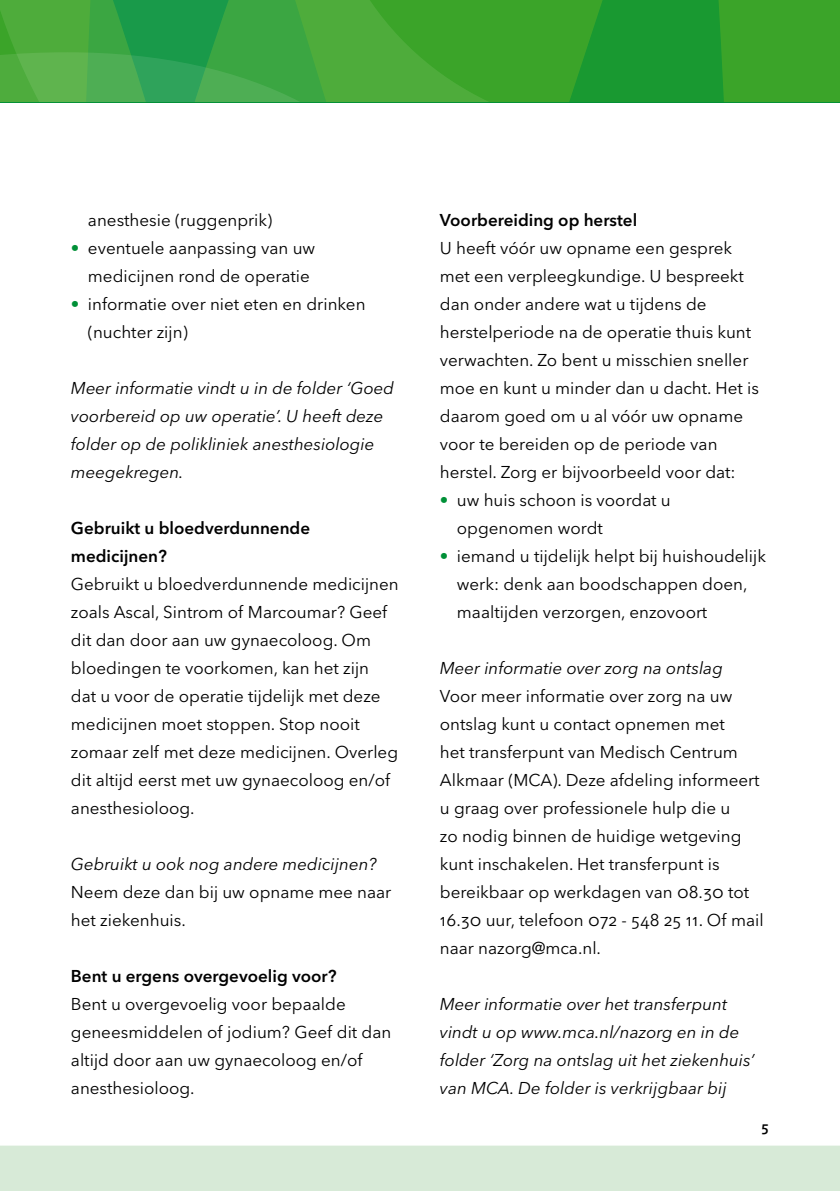
<style>
.page{position:relative;width:840px;height:1191px;background:#fff}
.page>*{position:absolute;margin:0;border:0;box-sizing:border-box;transform-origin:0 0}
.t1{font:17px/28px "Avenir Next LT Pro";color:#000}
.t2{font:italic 17px/28px "Avenir Next LT Pro";color:#000}
.t3{font:600 17px/28px "Avenir Next LT Pro";color:#000}
.t4{font:600 14px "Avenir Next LT Pro";color:#000}
.s1{font-family:"Helvetica Neue LT";color:#009037}
</style>
<div class="page">
<svg style="left:0;top:0;width:839px;height:102px;background:#36a333"></svg>
<svg style="left:0;top:52px;width:300px;height:50px;background:#45aa4d"></svg>
<div style="left:0;top:1145px;width:839px;height:46px;background:#d7ead7"></div>
<p class="t1" style="left:88px;top:206px;width:186px">anesthesie (ruggenprik)</p>
<p class="t1" style="left:88px;top:234px;width:229px;text-indent:-17px"><span class="s1">•</span> eventuele aanpassing van uw medicijnen rond de operatie</p>
<p class="t1" style="left:88px;top:290px;width:279px;text-indent:-17px"><span class="s1">•</span> informatie over niet eten en drinken (nuchter zijn)</p>
<p class="t2" style="left:71px;top:374px;width:324px">Meer informatie vindt u in de folder ‘Goed voorbereid op uw operatie’. U heeft deze folder op de polikliniek anesthesiologie meegekregen.</p>
<p class="t3" style="left:71px;top:514px;width:241px">Gebruikt u bloedverdunnende medicijnen?</p>
<p class="t1" style="left:71px;top:570px;width:329px">Gebruikt u bloedverdunnende medicijnen zoals Ascal, Sintrom of Marcoumar? Geef dit dan door aan uw gynaecoloog. Om bloedingen te voorkomen, kan het zijn<br>dat u voor de operatie tijdelijk met deze medicijnen moet stoppen. Stop nooit zomaar zelf met deze medicijnen. Overleg dit altijd eerst met uw gynaecoloog en/of anesthesioloog.</p>
<p class="t2" style="left:71px;top:850px;width:307px">Gebruikt u ook nog andere medicijnen?</p>
<p class="t1" style="left:71px;top:878px;width:322px">Neem deze dan bij uw opname mee naar het ziekenhuis.</p>
<p class="t3" style="left:71px;top:962px;width:267px">Bent u ergens overgevoelig voor?</p>
<p class="t1" style="left:71px;top:990px;width:322px">Bent u overgevoelig voor bepaalde geneesmiddelen of jodium? Geef dit dan altijd door aan uw gynaecoloog en/of anesthesioloog.</p>
<p class="t3" style="left:439px;top:206px;width:199px">Voorbereiding op herstel</p>
<p class="t1" style="left:439px;top:234px;width:320px">U heeft vóór uw opname een gesprek met een verpleegkundige. U bespreekt dan onder andere wat u tijdens de herstelperiode na de operatie thuis kunt verwachten. Zo bent u misschien sneller moe en kunt u minder dan u dacht. Het is daarom goed om u al vóór uw opname voor te bereiden op de periode van herstel. Zorg er bijvoorbeeld voor dat:</p>
<p class="t1" style="left:456px;top:486px;width:215px;text-indent:-17px"><span class="s1">•</span> uw huis schoon is voordat u opgenomen wordt</p>
<p class="t1" style="left:456px;top:542px;width:310px;text-indent:-17px"><span class="s1">•</span> iemand u tijdelijk helpt bij huishoudelijk werk: denk aan boodschappen doen, maaltijden verzorgen, enzovoort</p>
<p class="t2" style="left:439px;top:654px;width:284px">Meer informatie over zorg na ontslag</p>
<p class="t1" style="left:439px;top:682px;width:325px">Voor meer informatie over zorg na uw ontslag kunt u contact opnemen met<br>het transferpunt van Medisch Centrum Alkmaar (MCA). Deze afdeling informeert u graag over professionele hulp die u<br>zo nodig binnen de huidige wetgeving kunt inschakelen. Het transferpunt is bereikbaar op werkdagen van 08.30 tot 16.30 uur, telefoon 072 - 548 25 11. Of mail naar nazorg@mca.nl.</p>
<p class="t2" style="left:439px;top:990px;width:316px">Meer informatie over het transferpunt vindt u op www.mca.nl/nazorg en in de folder ‘Zorg na ontslag uit het ziekenhuis’ van MCA. De folder is verkrijgbaar bij</p>
<p class="t4" style="left:760px;top:1118px;width:9px">5</p>
</div>
